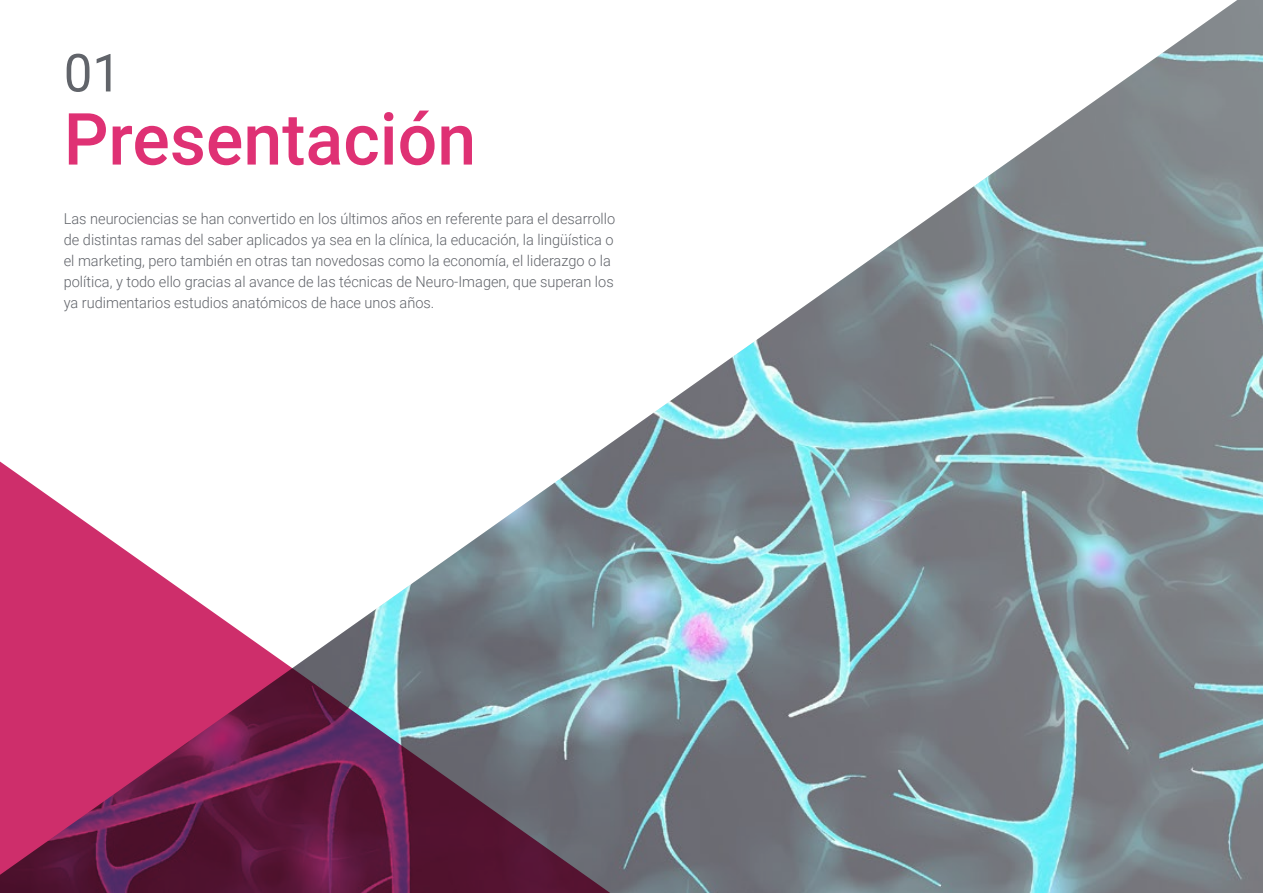
<style>
.page{position:relative;width:1263px;height:893px;background:#fff}
.page>*{position:absolute;margin:0;border:0;box-sizing:border-box;transform-origin:0 0}
.t1{font:500 72px "Roboto";color:#df3174}
.t2{font:52.5px "Roboto";color:#61646a}
.t3{font:300 15px/21px "Roboto";color:#61646a}
</style>
<div class="page">
<img style="left:606px;top:0;width:657px;height:893px">
<svg style="left:0;top:446px;width:640px;height:447px"></svg>
<h2 class="t2" style="left:64px;top:36px;width:59px">01</h2>
<h1 class="t1" style="left:64px;top:89px;width:414px">Presentación</h1>
<p class="t3" style="left:64px;top:207px;width:553px">Las neurociencias se han convertido en los últimos años en referente para el desarrollo de distintas ramas del saber aplicados ya sea en la clínica, la educación, la lingüística o el marketing, pero también en otras tan novedosas como la economía, el liderazgo o la política, y todo ello gracias al avance de las técnicas de Neuro-Imagen, que superan los ya rudimentarios estudios anatómicos de hace unos años.</p>
</div>
